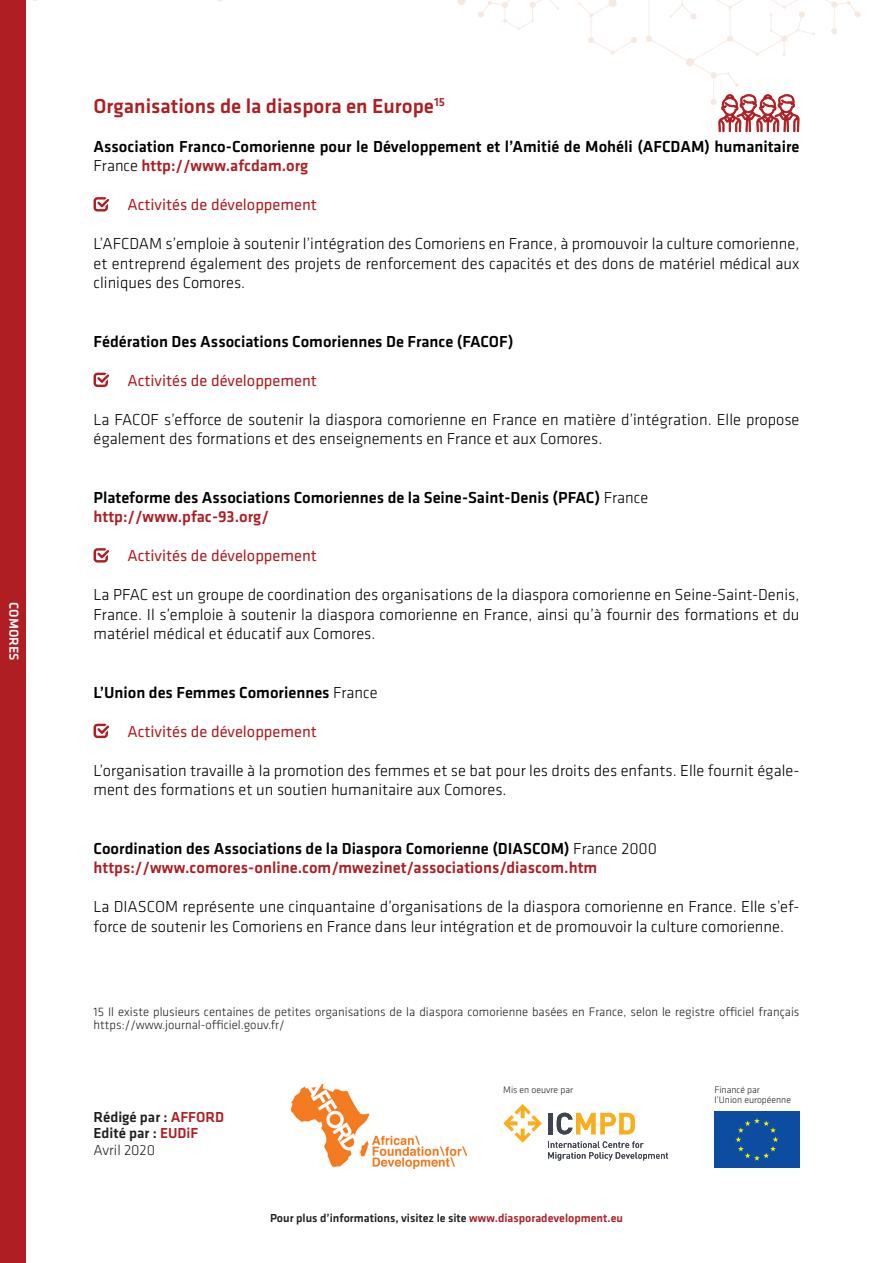
<style>
.page{position:relative;width:893px;height:1263px;background:#fff}
.page>*{position:absolute;margin:0;border:0;box-sizing:border-box;transform-origin:0 0}
.Numbered_List{font:500 21px "Klavika";color:#af1e22}
.t1{font:300 16.5px/19.5px "Klavika";color:#000}
.t2{font:500 16.5px/19.5px "Klavika";color:#000}
.t3{font:16.5px "Klavika";color:#af1e22}
.t4{font:500 16.5px "Klavika";color:#af1e22}
.t5{font:500 15px "Klavika";color:#231f20}
.t6{font:300 15px "Klavika";letter-spacing:-.005em;color:#231f20}
.t7{font:500 13.5px "Klavika";color:#fff}
.Footnote{font:300 12.75px/13.5px "Klavika";color:#231f20}
.t8{font:500 12px "Klavika";color:#231f20}
.Footnote-2{font:300 9.75px "Klavika";color:#231f20}
.s1{font-weight:300}
.s2{color:#af1e22}
</style>
<div class="page">
<div style="left:0;top:0;width:26px;height:1263px;background:#af1e22"></div>
<svg style="left:578px;top:0;width:59px;height:55px"></svg>
<svg style="left:457px;top:0;width:102px;height:30px"></svg>
<svg style="left:94px;top:197px;width:15px;height:15px"></svg>
<svg style="left:94px;top:373px;width:15px;height:14px"></svg>
<svg style="left:94px;top:548px;width:15px;height:15px"></svg>
<svg style="left:94px;top:724px;width:15px;height:14px"></svg>
<svg style="left:646px;top:0;width:215px;height:133px"></svg>
<img style="left:291px;top:1084px;width:176px;height:84px">
<hr style="left:548px;top:1113px;width:4px;height:21px;background:#40444e">
<svg style="left:557px;top:1113px;width:78px;height:21px"></svg>
<svg style="left:548px;top:1141px;width:120px;height:19px"></svg>
<svg style="left:503px;top:1104px;width:39px;height:39px"></svg>
<div style="left:714px;top:1111px;width:85px;height:57px;background:#0d4da1"></div>
<svg style="left:735px;top:1118px;width:43px;height:43px"></svg>
<p class="t7" style="left:23px;top:602px;width:60px;rotate:90deg">COMORES</p>
<p class="Numbered_List" style="left:94px;top:91px;width:353px">Organisations de la diaspora en Europe<sup>15</sup></p>
<p class="t2" style="left:94px;top:136px;width:707px">Association Franco-Comorienne pour le Développement et l’Amitié de Mohéli (AFCDAM) humanitaire<br><span class="s1">France</span> <span class="s2">http://www.afcdam.org</span></p>
<p class="t3" style="left:128px;top:194px;width:191px">Activités de développement</p>
<p class="t1" style="left:94px;top:234px;width:707px;text-align:justify">L’AFCDAM s’emploie à soutenir l’intégration des Comoriens en France, à promouvoir la culture comorienne, et entreprend également des projets de renforcement des capacités et des dons de matériel médical aux cliniques des Comores.</p>
<p class="t2" style="left:94px;top:331px;width:422px">Fédération Des Associations Comoriennes De France (FACOF)</p>
<p class="t3" style="left:128px;top:369px;width:191px">Activités de développement</p>
<p class="t1" style="left:94px;top:409px;width:707px">La FACOF s’efforce de soutenir la diaspora comorienne en France en matière d’intégration. Elle propose également des formations et des enseignements en France et aux Comores.</p>
<p class="t2" style="left:94px;top:487px;width:556px">Plateforme des Associations Comoriennes de la Seine-Saint-Denis (PFAC) <span class="s1">France</span></p>
<p class="t4" style="left:94px;top:505px;width:177px">http://www.pfac-93.org/</p>
<p class="t3" style="left:128px;top:545px;width:191px">Activités de développement</p>
<p class="t1" style="left:94px;top:585px;width:707px;text-align:justify">La PFAC est un groupe de coordination des organisations de la diaspora comorienne en Seine-Saint-Denis, France. Il s’emploie à soutenir la diaspora comorienne en France, ainsi qu’à fournir des formations et du matériel médical et éducatif aux Comores.</p>
<p class="t2" style="left:94px;top:682px;width:286px">L’Union des Femmes Comoriennes <span class="s1">France</span></p>
<p class="t3" style="left:128px;top:720px;width:191px">Activités de développement</p>
<p class="t1" style="left:94px;top:760px;width:707px">L’organisation travaille à la promotion des femmes et se bat pour les droits des enfants. Elle fournit égale&shy;ment des formations et un soutien humanitaire aux Comores.</p>
<p class="t2" style="left:94px;top:838px;width:565px">Coordination des Associations de la Diaspora Comorienne (DIASCOM) <span class="s1">France 2000</span></p>
<p class="t4" style="left:94px;top:856px;width:505px">https://www.comores-online.com/mwezinet/associations/diascom.htm</p>
<p class="t1" style="left:94px;top:897px;width:707px">La DIASCOM représente une cinquantaine d’organisations de la diaspora comorienne en France. Elle s’ef&shy;force de soutenir les Comoriens en France dans leur intégration et de promouvoir la culture comorienne.</p>
<p class="Footnote" style="left:94px;top:1004px;width:707px">15 Il existe plusieurs centaines de petites organisations de la diaspora comorienne basées en France, selon le registre officiel français https://www.journal-officiel.gouv.fr/</p>
<p class="t5" style="left:94px;top:1107px;width:132px">Rédigé par : <span class="s2">AFFORD</span></p>
<p class="t5" style="left:94px;top:1123px;width:106px">Edité par : <span class="s2">EUDiF</span></p>
<p class="t6" style="left:94px;top:1141px;width:63px">Avril 2020</p>
<p class="Footnote-2" style="left:503px;top:1084px;width:71px">Mis en oeuvre par</p>
<p class="Footnote-2" style="left:714px;top:1084px;width:47px">Financé par</p>
<p class="Footnote-2" style="left:714px;top:1094px;width:78px">l’Union européenne</p>
<p class="t8" style="left:270px;top:1210px;width:354px">Pour plus d’informations, visitez le site <span class="s2">www.diasporadevelopment.eu</span></p>
</div>
